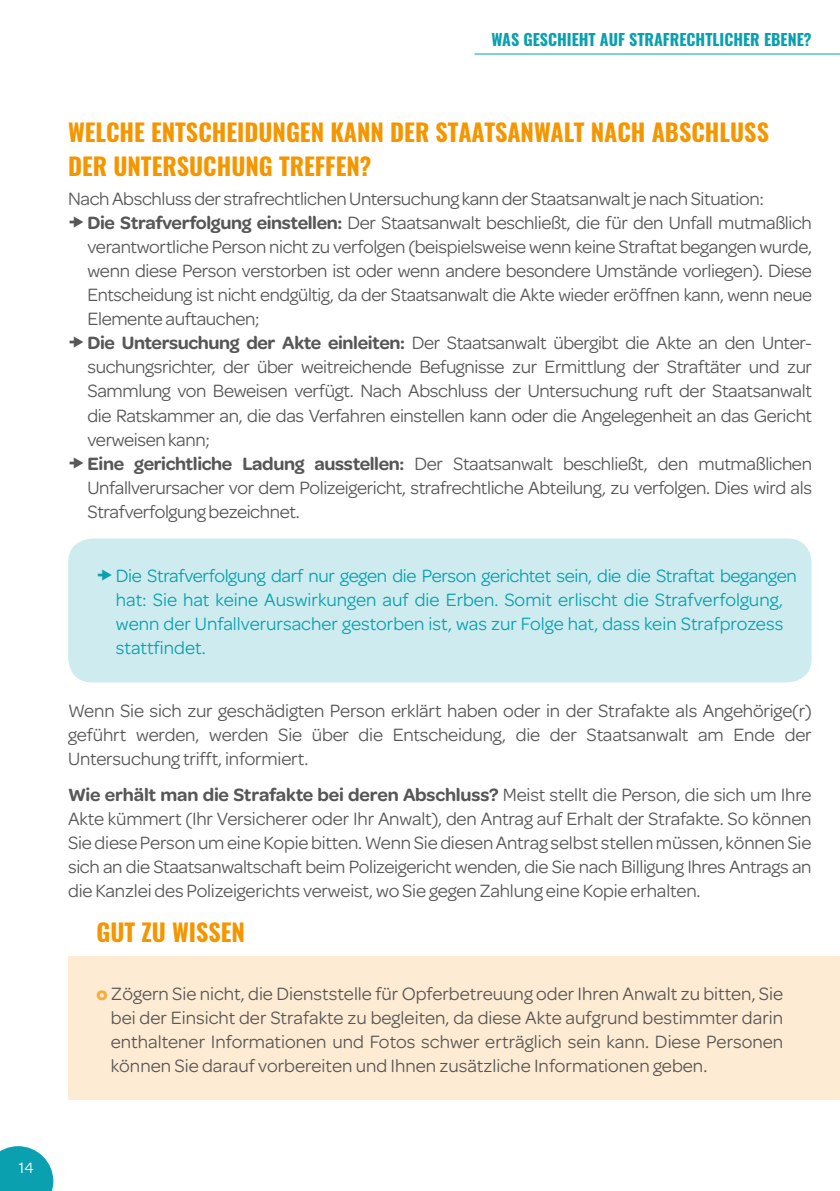
<style>
.page{position:relative;width:840px;height:1191px;background:#fff}
.page>*{position:absolute;margin:0;border:0;box-sizing:border-box;transform-origin:0 0}
.t1{font:700 24px/34px "Oswald";color:#f49600}
.t2{font:19px/24px "Omnes";letter-spacing:-.02em;color:#575756;text-align:justify}
.t3{font:19px/24px "Omnes";color:#0aa0af}
.t4{font:700 16px "Oswald";color:#0aa0af}
.t5{font:16px "Omnes";color:#fff}
.s1{font-weight:600}
.s2{font-weight:700;color:#f8ac41}
</style>
<div class="page">
<div style="left:68px;top:956px;width:771px;height:144px;background:#feebd3"></div>
<div style="left:68px;top:538px;width:743px;height:144px;background:#ceecef;border-radius:24px"></div>
<hr style="left:474px;top:54px;width:365px;height:1px;background:#0aa0af">
<svg style="left:0;top:1146px;width:53px;height:45px;background:#28abb9"></svg>
<p class="t4" style="left:491px;top:28px;width:321px">WAS GESCHIEHT AUF STRAFRECHTLICHER EBENE?</p>
<p class="t1" style="left:68px;top:116px;width:702px">WELCHE ENTSCHEIDUNGEN KANN DER STAATSANWALT NACH ABSCHLUSS<br>DER UNTERSUCHUNG TREFFEN?</p>
<p class="t2" style="left:87px;top:187px;width:725px;text-align:left;text-indent:-19px">Nach Abschluss der strafrechtlichen Untersuchung kann der Staatsanwalt je nach Situation:<br><span class="s1">Die Strafverfolgung einstellen:</span> Der Staatsanwalt beschließt, die für den Unfall mutmaßlich verantwortliche Person nicht zu verfolgen (beispielsweise wenn keine Straftat begangen wurde, wenn diese Person verstorben ist oder wenn andere besondere Umstände vorliegen). Diese Entscheidung ist nicht endgültig, da der Staatsanwalt die Akte wieder eröffnen kann, wenn neue Elemente auftauchen;<br><span class="s1">Die Untersuchung der Akte einleiten:</span> Der Staatsanwalt übergibt die Akte an den Unter&shy;suchungsrichter, der über weitreichende Befugnisse zur Ermittlung der Straftäter und zur Sammlung von Beweisen verfügt. Nach Abschluss der Untersuchung ruft der Staatsanwalt die Ratskammer an, die das Verfahren einstellen kann oder die Angelegenheit an das Gericht verweisen kann;<br><span class="s1">Eine gerichtliche Ladung ausstellen:</span> Der Staatsanwalt beschließt, den mutmaßlichen Unfallverursacher vor dem Polizeigericht, strafrechtliche Abteilung, zu verfolgen. Dies wird als Strafverfolgung bezeichnet.</p>
<p class="t3" style="left:116px;top:564px;width:682px">Die Strafverfolgung darf nur gegen die Person gerichtet sein, die die Straftat begangen hat: Sie hat keine Auswirkungen auf die Erben. Somit erlischt die Strafverfolgung, wenn der Unfallverursacher gestorben ist, was zur Folge hat, dass kein Strafprozess stattfindet.</p>
<p class="t2" style="left:68px;top:699px;width:744px">Wenn Sie sich zur geschädigten Person erklärt haben oder in der Strafakte als Angehörige(r) geführt werden, werden Sie über die Entscheidung, die der Staatsanwalt am Ende der Untersuchung trifft, informiert.</p>
<p class="t2" style="left:68px;top:782px;width:744px"><span class="s1">Wie erhält man die Strafakte bei deren Abschluss?</span> Meist stellt die Person, die sich um Ihre Akte kümmert (Ihr Versicherer oder Ihr Anwalt), den Antrag auf Erhalt der Strafakte. So können Sie diese Person um eine Kopie bitten. Wenn Sie diesen Antrag selbst stellen müssen, können Sie sich an die Staatsanwaltschaft beim Polizeigericht wenden, die Sie nach Billigung Ihres Antrags an die Kanzlei des Polizeigerichts verweist, wo Sie gegen Zahlung eine Kopie erhalten.</p>
<p class="t1" style="left:96px;top:916px;width:150px">GUT ZU WISSEN</p>
<p class="t2" style="left:111px;top:981px;width:673px;text-indent:-14px"><span class="s2">o</span> Zögern Sie nicht, die Dienststelle für Opferbetreuung oder Ihren Anwalt zu bitten, Sie bei der Einsicht der Strafakte zu begleiten, da diese Akte aufgrund bestimmter darin enthaltener Informationen und Fotos schwer erträglich sein kann. Diese Personen können Sie darauf vorbereiten und Ihnen zusätzliche Informationen geben.</p>
<p class="t5" style="left:19px;top:1159px;width:16px">14</p>
</div>
